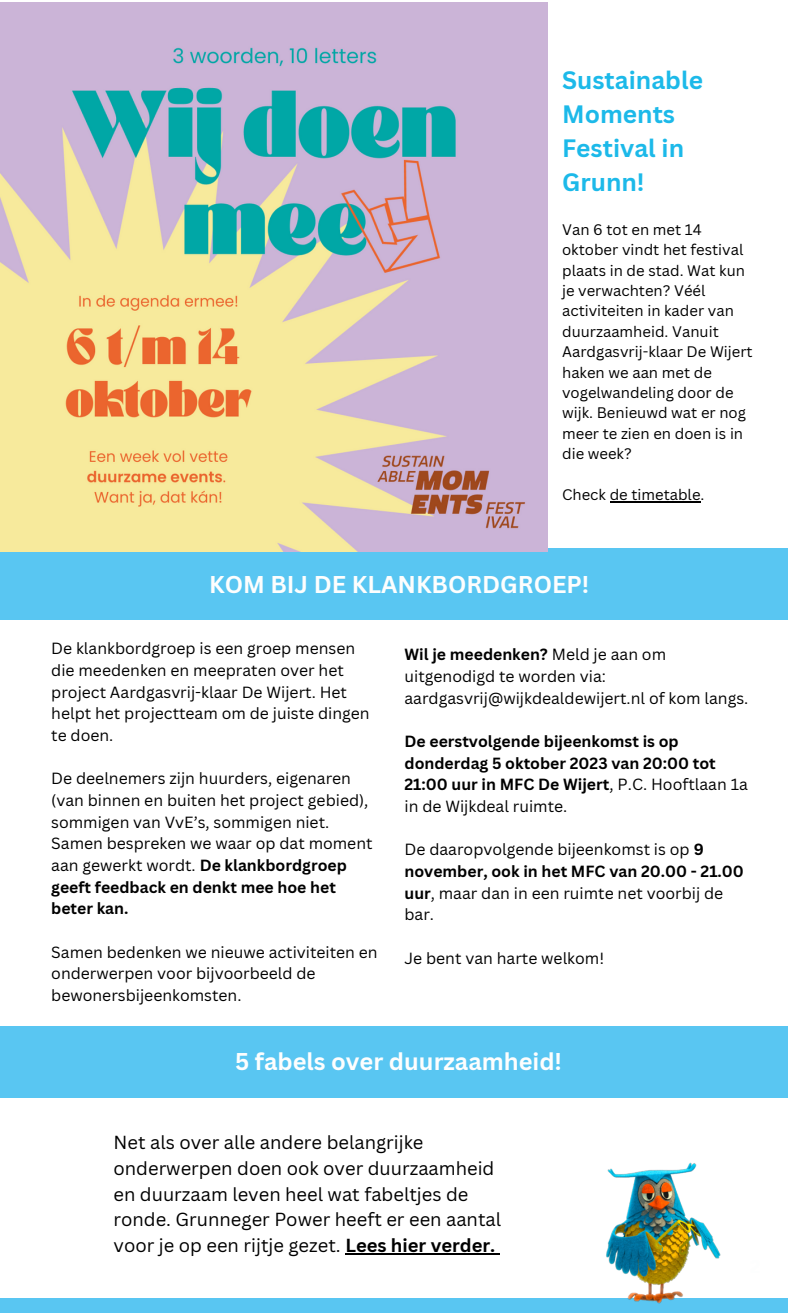
<style>
.page{position:relative;width:788px;height:1313px;background:#fff}
.page>*{position:absolute;margin:0;border:0;box-sizing:border-box;transform-origin:0 0}
.t1{font:700 24.5px/34.1px "Canva Sans";color:#1cb9e9}
.t2{font:700 23.62px "Canva Sans";color:#fdfefe}
.t3{font:18.38px/25.6px "Canva Sans";color:#000}
.t4{font:15.75px/21.7px "Canva Sans";color:#000}
.t5{font:700 15.75px/21.7px "Canva Sans";color:#000}
.t6{font:14.88px/20.3px "Canva Sans";color:#000}
.s1{font-weight:700}
.s2{font-weight:400}
</style>
<div class="page">
<div style="left:1px;top:548px;width:787px;height:72px;background:#59c6f2"></div>
<img style="left:1px;top:2px;width:546px;height:549px">
<div style="left:0;top:1026px;width:788px;height:71px;background:#59c6f2"></div>
<hr style="left:609px;top:501px;width:91px;height:1px;background:#000">
<hr style="left:345px;top:1253px;width:150px;height:1px;background:#000">
<div style="left:1px;top:1298px;width:787px;height:14px;background:#59c6f2"></div>
<img style="left:606px;top:1162px;width:115px;height:142px">
<p class="t1" style="left:562px;top:62px;width:142px">Sustainable<br>Moments<br>Festival in<br>Grunn!</p>
<p class="t6" style="left:562px;top:219px;width:192px">Van 6 tot en met 14 oktober vindt het festival plaats in de stad. Wat kun je verwachten? Véél activiteiten in kader van duurzaamheid. Vanuit<br>Aardgasvrij-klaar De Wijert haken we aan met de vogelwandeling door de wijk. Benieuwd wat er nog meer te zien en doen is in die week?</p>
<p class="t6" style="left:562px;top:484px;width:144px">Check de timetable.</p>
<p class="t2" style="left:209px;top:567px;width:381px">KOM BIJ DE KLANKBORDGROEP!</p>
<p class="t4" style="left:51px;top:637px;width:320px">De klankbordgroep is een groep mensen die meedenken en meepraten over het project Aardgasvrij-klaar De Wijert. Het helpt het projectteam om de juiste dingen te doen.</p>
<p class="t4" style="left:51px;top:767px;width:323px">De deelnemers zijn huurders, eigenaren (van binnen en buiten het project gebied), sommigen van VvE’s, sommigen niet.<br>Samen bespreken we waar op dat moment aan gewerkt wordt. <span class="s1">De klankbordgroep geeft feedback en denkt mee hoe het beter kan.</span></p>
<p class="t4" style="left:51px;top:940px;width:328px">Samen bedenken we nieuwe activiteiten en onderwerpen voor bijvoorbeeld de bewonersbijeenkomsten.</p>
<p class="t4" style="left:404px;top:643px;width:345px"><span class="s1">Wil je meedenken?</span> Meld je aan om uitgenodigd te worden via: aardgasvrij@wijkdealdewijert.nl of kom langs.</p>
<p class="t5" style="left:404px;top:730px;width:345px">De eerstvolgende bijeenkomst is op donderdag 5 oktober 2023 van 20:00 tot 21:00 uur in MFC De Wijert<span class="s2">, P.C. Hooftlaan 1a in de Wijkdeal ruimte.</span></p>
<p class="t4" style="left:404px;top:838px;width:341px">De daaropvolgende bijeenkomst is op <span class="s1">9 november, ook in het MFC van 20.00 - 21.00 uur</span>, maar dan in een ruimte net voorbij de bar.</p>
<p class="t4" style="left:404px;top:946px;width:201px">Je bent van harte welkom!</p>
<p class="t2" style="left:235px;top:1045px;width:328px">5 fabels over duurzaamheid!</p>
<p class="t3" style="left:113px;top:1129px;width:389px">Net als over alle andere belangrijke onderwerpen doen ook over duurzaamheid en duurzaam leven heel wat fabeltjes de ronde. Grunneger Power heeft er een aantal voor je op een rijtje gezet. <span class="s1">Lees hier verder.</span></p>
</div>
